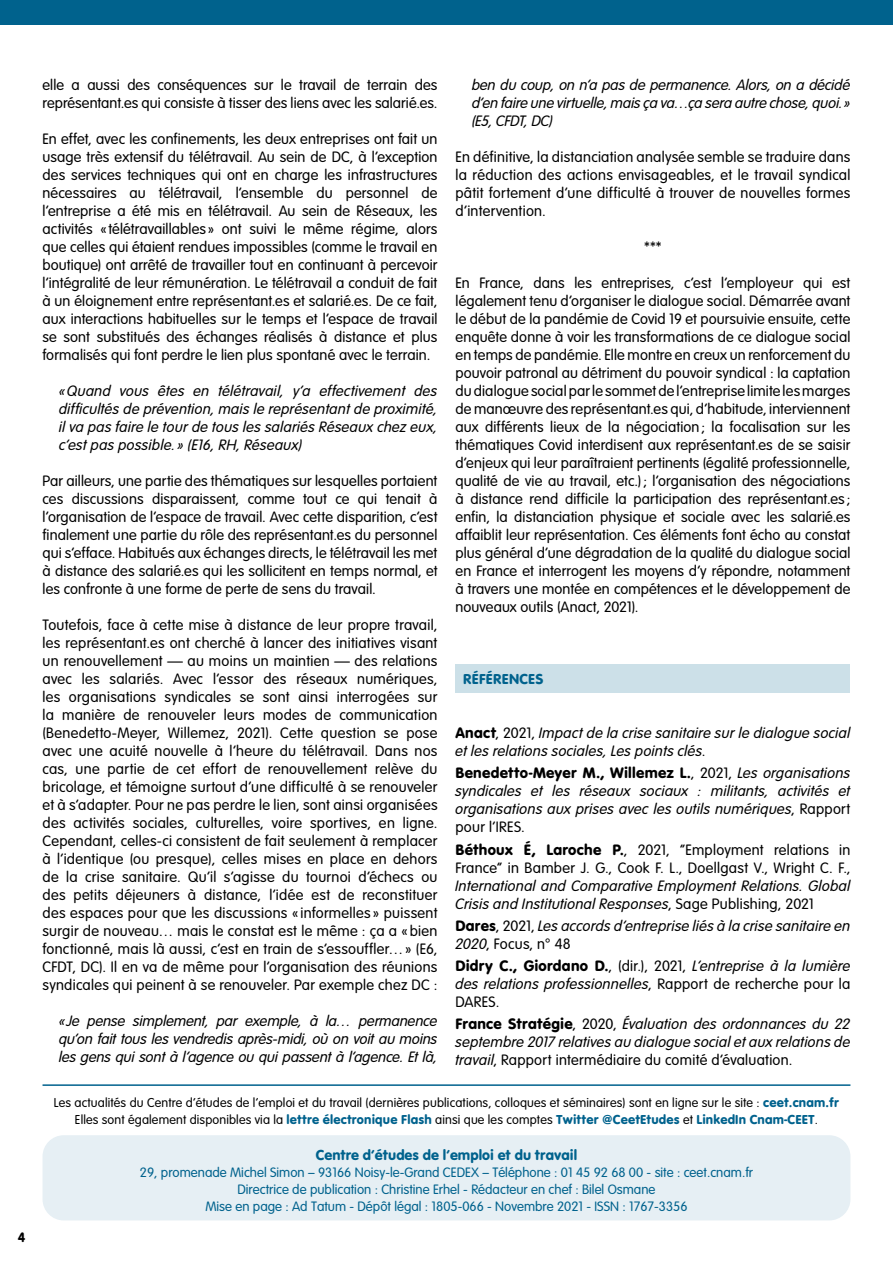
<style>
.page{position:relative;width:893px;height:1263px;background:#fff}
.page>*{position:absolute;margin:0;border:0;box-sizing:border-box;transform-origin:0 0}
.t1{font:15.75px/18px "VAG Rundschrift D Light";letter-spacing:.01em;color:#000;text-align:justify}
.t2{font:italic 15.75px/18px "VAG Rundschrift D Light";letter-spacing:.015em;color:#000;text-align:justify}
.t3{font:15.75px "VAG Rundschrift D Regular";letter-spacing:.015em;color:#000}
.t4{font:15px "VAG Rundschrift D Regular";color:#00628d}
.t5{font:14.25px/17.1px "VAG Rundschrift D Light";color:#00628d;text-align:center}
.t6{font:14.25px "VAG Rundschrift D Regular";color:#000}
.t7{font:13.5px "VAG Rundschrift D Light";letter-spacing:.01em;color:#000}
.t8{font:13.5px "VAG Rundschrift D Regular";letter-spacing:.01em;color:#00628d}
.s1{font-family:"VAG Rundschrift D Regular";font-style:normal}
.s2{font-style:normal}
.s3{font-family:"VAG Rundschrift D Light"}
.s4{font-family:"VAG Rundschrift D Light";font-style:italic}
.s5{font-family:"VAG Rundschrift D Regular"}
.s6{font-family:"VAG Rundschrift D Regular";color:#00628d}
.s7{font-family:"VAG Rundschrift D Light";color:#000}
</style>
<div class="page">
<div style="left:455px;top:664px;width:395px;height:28px;background:#cce0e8"></div>
<div style="left:0;top:0;width:893px;height:24px;background:#00628d"></div>
<div style="left:43px;top:1135px;width:807px;height:85px;background:#e6eff4;border-radius:21px"></div>
<hr style="left:43px;top:1084px;width:807px;height:2px;background:#00628d">
<p class="t6" style="left:18px;top:1225px;width:9px">4</p>
<p class="t1" style="left:43px;top:75px;width:396px">elle a aussi des conséquences sur le travail de terrain des représentant.es qui consiste à tisser des liens avec les salarié.es.</p>
<p class="t1" style="left:43px;top:129px;width:396px">En effet, avec les confinements, les deux entreprises ont fait un usage très extensif du télétravail. Au sein de DC, à l’exception des services techniques qui ont en charge les infrastructures nécessaires au télétravail, l’ensemble du personnel de l’entreprise a été mis en télétravail. Au sein de Réseaux, les activités «télétravaillables » ont suivi le même régime, alors que celles qui étaient rendues impossibles (comme le travail en boutique) ont arrêté de travailler tout en continuant à percevoir l’intégralité de leur rémunération. Le télétravail a conduit de fait à un éloignement entre représentant.es et salarié.es. De ce fait, aux interactions habituelles sur le temps et l’espace de travail se sont substitués des échanges réalisés à distance et plus formalisés qui font perdre le lien plus spontané avec le terrain.</p>
<p class="t2" style="left:59px;top:381px;width:380px">«Quand vous êtes en télétravail, y’a effectivement des difficultés de prévention, mais le représentant de proximité, il va pas faire le tour de tous les salariés Réseaux chez eux, c’est pas possible.» (E16, RH, Réseaux)</p>
<p class="t1" style="left:43px;top:471px;width:396px">Par ailleurs, une partie des thématiques sur lesquelles portaient ces discussions disparaissent, comme tout ce qui tenait à l’organisation de l’espace de travail. Avec cette disparition, c’est finalement une partie du rôle des représentant.es du personnel qui s’efface. Habitués aux échanges directs, le télétravail les met à distance des salarié.es qui les sollicitent en temps normal, et les confronte à une forme de perte de sens du travail.</p>
<p class="t1" style="left:43px;top:615px;width:397px">Toutefois, face à cette mise à distance de leur propre travail, les représentant.es ont cherché à lancer des initiatives visant un renouvellement — au moins un maintien — des relations avec les salariés. Avec l’essor des réseaux numériques, les organisations syndicales se sont ainsi interrogées sur la manière de renouveler leurs modes de communication (Benedetto-Meyer, Willemez, 2021). Cette question se pose avec une acuité nouvelle à l’heure du télétravail. Dans nos cas, une partie de cet effort de renouvellement relève du bricolage, et témoigne surtout d’une difficulté à se renouveler et à s’adapter. Pour ne pas perdre le lien, sont ainsi organisées des activités sociales, culturelles, voire sportives, en ligne.<br>Cependant, celles-ci consistent de fait seulement à remplacer à l’identique (ou presque), celles mises en place en dehors de la crise sanitaire. Qu’il s’agisse du tournoi d’échecs ou des petits déjeuners à distance, l’idée est de reconstituer des espaces pour que les discussions «informelles » puissent surgir de nouveau… mais le constat est le même : ça a « bien fonctionné, mais là aussi, c’est en train de s’essouffler…» (E6, CFDT, DC). Il en va de même pour l’organisation des réunions syndicales qui peinent à se renouveler. Par exemple chez DC :</p>
<p class="t2" style="left:59px;top:1011px;width:380px">«Je pense simplement, par exemple, à la… permanence qu’on fait tous les vendredis après-midi, où on voit au moins les gens qui sont à l’agence ou qui passent à l’agence. Et là,</p>
<p class="t2" style="left:472px;top:75px;width:380px">ben du coup, on n’a pas de permanence. Alors, on a décidé d’en faire une virtuelle, mais ça va…ça sera autre chose, quoi.» (E5, CFDT, DC)</p>
<p class="t1" style="left:455px;top:147px;width:396px">En définitive, la distanciation analysée semble se traduire dans la réduction des actions envisageables, et le travail syndical pâtit fortement d’une difficulté à trouver de nouvelles formes d’intervention.</p>
<p class="t1" style="left:644px;top:237px;width:19px">***</p>
<p class="t1" style="left:455px;top:273px;width:396px">En France, dans les entreprises, c’est l’employeur qui est légalement tenu d’organiser le dialogue social. Démarrée avant le début de la pandémie de Covid 19 et poursuivie ensuite, cette enquête donne à voir les transformations de ce dialogue social en temps de pandémie. Elle montre en creux un renforcement du pouvoir patronal au détriment du pouvoir syndical : la captation du dialogue social par le sommet de l’entreprise limite les marges de manœuvre des représentant.es qui, d’habitude, interviennent aux différents lieux de la négociation; la focalisation sur les thématiques Covid interdisent aux représentant.es de se saisir d’enjeux qui leur paraîtraient pertinents (égalité professionnelle, qualité de vie au travail, etc.) ; l’organisation des négociations à distance rend difficile la participation des représentant.es ; enfin, la distanciation physique et sociale avec les salarié.es affaiblit leur représentation. Ces éléments font écho au constat plus général d’une dégradation de la qualité du dialogue social en France et interrogent les moyens d’y répondre, notamment à travers une montée en compétences et le développement de nouveaux outils (Anact, 2021).</p>
<p class="t4" style="left:463px;top:666px;width:82px">RÉFÉRENCES</p>
<p class="t2" style="left:455px;top:723px;width:396px"><span class="s1">Anact</span><span class="s2">, 2021,</span> Impact de la crise sanitaire sur le dialogue social et les relations sociales, Les points clés<span class="s2">.</span></p>
<p class="t3" style="left:455px;top:759px;width:396px">Benedetto-Meyer M., Willemez L.<span class="s3">, 2021,</span> <span class="s4">Les organisations</span></p>
<p class="t2" style="left:455px;top:781px;width:396px">syndicales et les réseaux sociaux : militants, activités et organisations aux prises avec les outils numériques<span class="s2">, Rapport pour l’IRES.</span></p>
<p class="t1" style="left:455px;top:839px;width:396px"><span class="s5">Béthoux É, Laroche P.</span>, 2021, “Employment relations in<br>France” in Bamber J. G., Cook F. L., Doellgast V., Wright C. F.,</p>
<p class="t2" style="left:455px;top:875px;width:396px">International and Comparative Employment Relations. Global<br>Crisis and Institutional Responses<span class="s2">, Sage Publishing, 2021</span></p>
<p class="t2" style="left:455px;top:915px;width:396px"><span class="s1">Dares</span><span class="s2">, 2021,</span> Les accords d’entreprise liés à la crise sanitaire en<br>2020<span class="s2">, Focus, n° 48</span></p>
<p class="t2" style="left:455px;top:956px;width:396px"><span class="s1">Didry C., Giordano D.</span><span class="s2">, (dir.), 2021,</span> L’entreprise à la lumière des relations professionnelles<span class="s2">, Rapport de recherche pour la DARES.</span></p>
<p class="t2" style="left:455px;top:1014px;width:396px"><span class="s1">France Stratégie</span><span class="s2">, 2020,</span> Évaluation des ordonnances du 22 septembre 2017 relatives au dialogue social et aux relations de travail<span class="s2">, Rapport intermédiaire du comité d’évaluation.</span></p>
<p class="t7" style="left:54px;top:1093px;width:787px">Les actualités du Centre d’études de l’emploi et du travail (dernières publications, colloques et séminaires) sont en ligne sur le site : <span class="s6">ceet.cnam.fr</span></p>
<p class="t8" style="left:75px;top:1107px;width:745px"><span class="s7">Elles sont également disponibles via la</span> lettre électronique Flash <span class="s7">ainsi que les comptes</span> Twitter @CeetEtudes <span class="s7">et</span> LinkedIn Cnam-CEET<span class="s7">.</span></p>
<p class="t4" style="left:316px;top:1142px;width:263px">Centre d’études de l’emploi et du travail</p>
<p class="t5" style="left:140px;top:1162px;width:614px">29, promenade Michel Simon – 93166 Noisy-le-Grand CEDEX – Téléphone : 01 45 92 68 00 - site : ceet.cnam.fr<br>Directrice de publication : Christine Erhel - Rédacteur en chef : Bilel Osmane<br>Mise en page : Ad Tatum - Dépôt légal : 1805-066 - Novembre 2021 - ISSN : 1767-3356</p>
</div>
